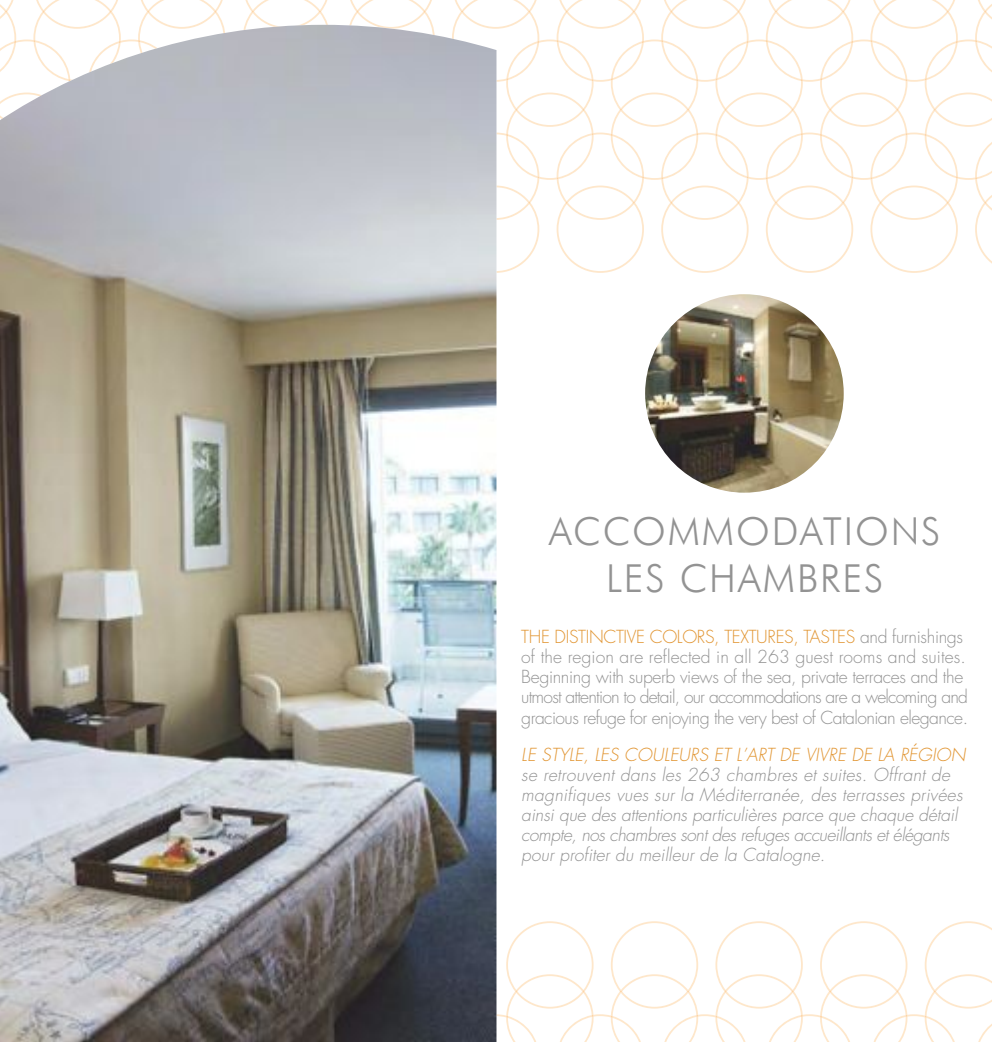
<style>
.page{position:relative;width:993px;height:1042px;background:#fff}
.page>*{position:absolute;margin:0;border:0;box-sizing:border-box;transform-origin:0 0}
.t1{font:300 38.5px/47.2px "Futura BT";letter-spacing:.05em;color:#939393;text-align:center}
.t2{font:300 17.5px/20.1px "Futura";letter-spacing:-.02em;color:#939393}
.t3{font:italic 300 17.5px/20.1px "Futura";letter-spacing:.005em;color:#939393}
.t4{font:italic 300 17.5px "Futura";letter-spacing:.005em;color:#e19532}
.s1{color:#e19532}
</style>
<div class="page">
<svg style="left:0;top:0;width:992px;height:273px"></svg>
<svg style="left:496px;top:921px;width:496px;height:121px"></svg>
<img style="left:0;top:25px;width:496px;height:1017px">
<img style="left:645px;top:294px;width:198px;height:199px;border-radius:50%">
<h1 class="t1" style="left:548px;top:507px;width:393px">ACCOMMODATIONS<br>LES CHAMBRES</h1>
<p class="t2" style="left:521px;top:627px;width:448px"><span class="s1">THE DISTINCTIVE COLORS, TEXTURES, TASTES</span> and furnishings of the region are reflected in all 263 guest rooms and suites.<br>Beginning with superb views of the sea, private terraces and the utmost attention to detail, our accommodations are a welcoming and gracious refuge for enjoying the very best of Catalonian elegance.</p>
<p class="t4" style="left:521px;top:743px;width:445px">LE STYLE, LES COULEURS ET L’ART DE VIVRE DE LA RÉGION</p>
<p class="t3" style="left:521px;top:764px;width:442px">se retrouvent dans les 263 chambres et suites. Offrant de magnifiques vues sur la Méditerranée, des terrasses privées ainsi que des attentions particulières parce que chaque détail compte, nos chambres sont des refuges accueillants et élégants pour profiter du meilleur de la Catalogne.</p>
</div>
